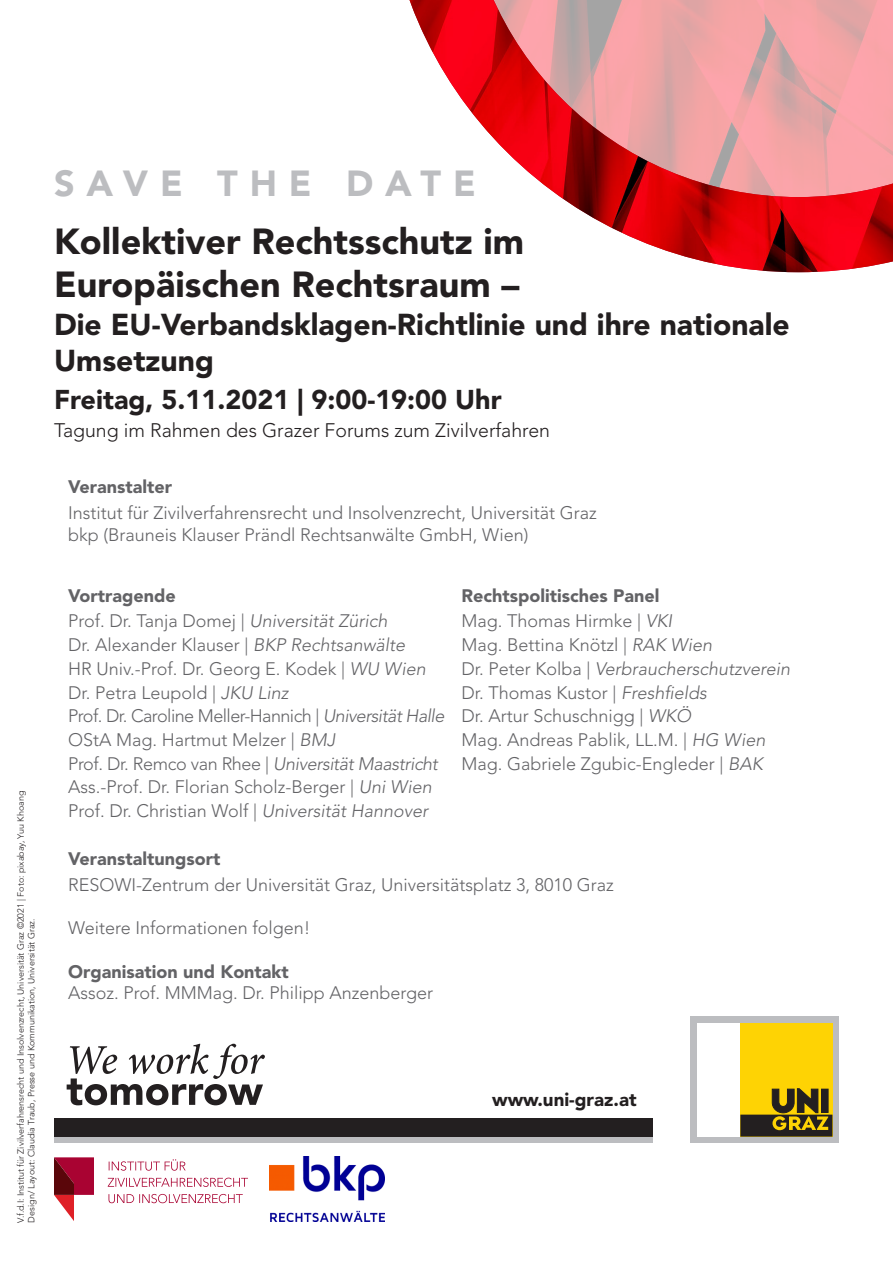
<style>
.page{position:relative;width:893px;height:1263px;background:#fff}
.page>*{position:absolute;margin:0;border:0;box-sizing:border-box;transform-origin:0 0}
.t1{font:900 36px/43.2px "Avenir LT Std";color:#231f20}
.t2{font:900 36px "Avenir LT Std";letter-spacing:.33em;color:#bcbdc0}
.t3{font:900 30px/36px "Avenir LT Std";color:#231f20}
.t4{font:900 27px "Avenir LT Std";color:#231f20}
.t5{font:300 19.5px "Avenir LT Std";color:#231f20}
.t6{font:900 18.6px "Avenir LT Std";color:#231f20}
.t7{font:300 18px/23.7px "Avenir LT Std";color:#636366}
.t8{font:900 18px/25.8px "Avenir LT Std";color:#636366}
.t9{font:300 9px/10.8px "Avenir LT Std";color:#231f20}
.s1{font-weight:900}
.s2{font-style:italic}
.s3{font-weight:300}
.s4{font-weight:300;font-style:italic}
</style>
<div class="page">
<img style="left:409px;top:0;width:484px;height:272px">
<svg style="left:54px;top:1157px;width:40px;height:64px"></svg>
<svg style="left:109px;top:1194px;width:134px;height:9px"></svg>
<svg style="left:108px;top:1177px;width:140px;height:10px"></svg>
<svg style="left:109px;top:1159px;width:77px;height:12px"></svg>
<img style="left:269px;top:1156px;width:116px;height:65px">
<div style="left:690px;top:1016px;width:149px;height:127px;background:#bcbdc0"></div>
<div style="left:697px;top:1023px;width:43px;height:113px;background:#fff"></div>
<div style="left:740px;top:1023px;width:92px;height:113px;background:#fed304"></div>
<svg style="left:740px;top:1089px;width:92px;height:47px"></svg>
<div style="left:54px;top:1118px;width:599px;height:19px;background:#231f20"></div>
<div style="left:54px;top:1137px;width:599px;height:6px;background:#bcbdc0"></div>
<svg style="left:67px;top:1044px;width:198px;height:61px"></svg>
<p class="t9" style="left:15px;top:1222px;width:433px;rotate:-90deg">V.f.d.I: Institut für Zivilverfahrensrecht und Insolvenzrecht, Universität Graz ©2021 | Foto: pixabay, Yuu Khoang<br>Design/ Layout: Claudia Traub, Presse und Kommunikation, Universität Graz.</p>
<h1 class="t2" style="left:54px;top:162px;width:423px">SAVE THE DATE</h1>
<h1 class="t1" style="left:54px;top:219px;width:472px">Kollektiver Rechtsschutz im<br>Europäischen Rechtsraum –</h1>
<h2 class="t3" style="left:54px;top:307px;width:737px">Die EU-Verbandsklagen-Richtlinie und ihre nationale<br>Umsetzung</h2>
<h3 class="t4" style="left:54px;top:383px;width:449px">Freitag, 5.11.2021 | 9:00-19:00 Uhr</h3>
<p class="t5" style="left:54px;top:419px;width:498px">Tagung im Rahmen des Grazer Forums zum Zivilverfahren</p>
<p class="t8" style="left:68px;top:474px;width:105px">Veranstalter</p>
<p class="t7" style="left:68px;top:502px;width:530px;line-height:21.6px">Institut für Zivilverfahrensrecht und Insolvenzrecht, Universität Graz bkp (Brauneis Klauser Prändl Rechtsanwälte GmbH, Wien)</p>
<p class="t7" style="left:68px;top:582px;width:321px;line-height:25.8px"><span class="s1">Vortragende<br></span>Prof. Dr. Tanja Domej | <span class="s2">Universität Zürich</span></p>
<p class="t7" style="left:68px;top:633px;width:378px">Dr. Alexander Klauser | <span class="s2">BKP Rechtsanwälte<br></span>HR Univ.-Prof. Dr. Georg E. Kodek | <span class="s2">WU Wien </span>Dr. Petra Leupold | <span class="s2">JKU Linz<br></span>Prof. Dr. Caroline Meller-Hannich | <span class="s2">Universität Halle </span>OStA Mag. Hartmut Melzer | <span class="s2">BMJ<br></span>Prof. Dr. Remco van Rhee | <span class="s2">Universität Maastricht </span>Ass.-Prof. Dr. Florian Scholz-Berger | <span class="s2">Uni Wien </span>Prof. Dr. Christian Wolf | <span class="s2">Universität Hannover</span></p>
<p class="t8" style="left:461px;top:582px;width:212px">Rechtspolitisches Panel<br><span class="s3">Mag. Thomas Hirmke |</span> <span class="s4">VKI</span></p>
<p class="t7" style="left:461px;top:633px;width:330px">Mag. Bettina Knötzl | <span class="s2">RAK Wien<br></span>Dr. Peter Kolba | <span class="s2">Verbraucherschutzverein </span>Dr. Thomas Kustor | <span class="s2">Freshfields<br></span>Dr. Artur Schuschnigg | <span class="s2">WKÖ<br></span>Mag. Andreas Pablik, LL.M. | <span class="s2">HG Wien </span>Mag. Gabriele Zgubic-Engleder | <span class="s2">BAK</span></p>
<p class="t8" style="left:68px;top:846px;width:154px">Veranstaltungsort</p>
<p class="t7" style="left:68px;top:873px;width:547px">RESOWI-Zentrum der Universität Graz, Universitätsplatz 3, 8010 Graz</p>
<p class="t7" style="left:68px;top:916px;width:244px">Weitere Informationen folgen!</p>
<p class="t8" style="left:68px;top:958px;width:222px">Organisation und Kontakt</p>
<p class="t7" style="left:68px;top:981px;width:367px">Assoz. Prof. MMMag. Dr. Philipp Anzenberger</p>
<p class="t6" style="left:492px;top:1088px;width:146px">www.uni-graz.at</p>
</div>
